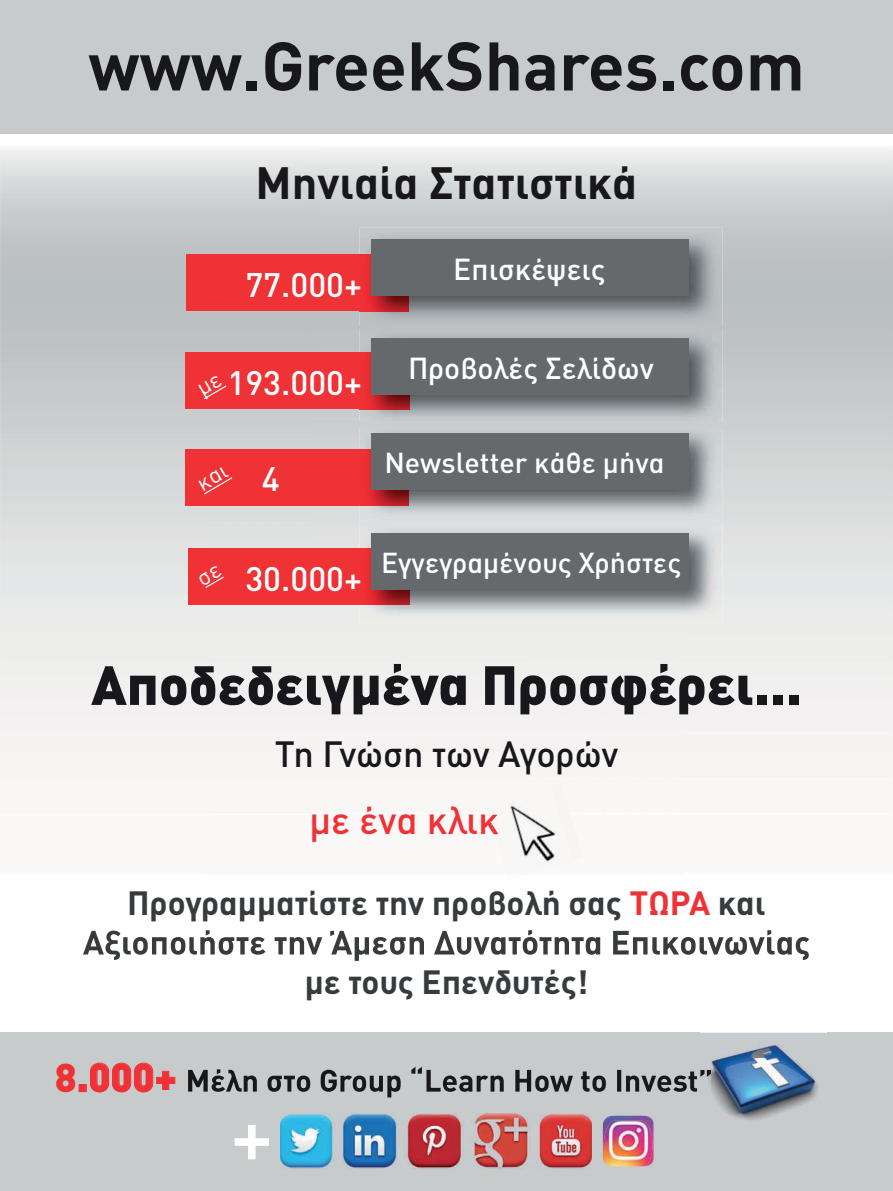
<style>
.page{position:relative;width:893px;height:1191px;background:#fff}
.page>*{position:absolute;margin:0;border:0;box-sizing:border-box;transform-origin:0 0}
.t1{font:500 79.95px "DIN Pro";color:#fff}
.t2{font:700 67.5px "DIN Pro";color:#18171c}
.t3{font:900 54.3px "DIN Pro";color:#18171c}
.t4{font:700 44.7px "DIN Pro";color:#18171c}
.t5{font:900 39.6px "DIN Pro";color:#ee3235}
.t6{font:500 38.4px "DIN Pro";color:#ee3235}
.t7{font:500 36px "DIN Pro";letter-spacing:-.01em;color:#18171c}
.t8{font:500 33.6px "DIN Pro";color:#fff}
.t9{font:700 33.15px "DIN Pro";color:#383b3e}
.t10{font:500 30px "DIN Pro";color:#fff}
.t11{font:500 28.5px "DIN Pro";color:#fff}
.s1{color:#ee3235}
</style>
<div class="page">
<img style="left:0;top:147px;width:315px;height:295px">
<img style="left:315px;top:228px;width:45px;height:321px">
<img style="left:0;top:442px;width:210px;height:337px">
<img style="left:210px;top:442px;width:106px;height:107px">
<div style="left:0;top:0;width:893px;height:134px;background:#c7cbcc"></div>
<div style="left:186px;top:255px;width:223px;height:56px;background:#ee3235"></div>
<img style="left:359px;top:227px;width:363px;height:99px">
<img style="left:359px;top:255px;width:50px;height:56px">
<div style="left:371px;top:239px;width:318px;height:56px;background:#65696c"></div>
<div style="left:185px;top:353px;width:225px;height:56px;background:#ee3235"></div>
<img style="left:359px;top:329px;width:363px;height:92px">
<img style="left:359px;top:353px;width:51px;height:56px">
<div style="left:371px;top:338px;width:318px;height:57px;background:#65696c"></div>
<div style="left:185px;top:449px;width:224px;height:56px;background:#ee3235"></div>
<img style="left:359px;top:428px;width:363px;height:95px">
<div style="left:359px;top:421px;width:363px;height:7px;background:#cacecf"></div>
<img style="left:359px;top:449px;width:50px;height:56px">
<div style="left:371px;top:433px;width:318px;height:57px;background:#65696c"></div>
<div style="left:188px;top:549px;width:221px;height:56px;background:#ee3235"></div>
<img style="left:360px;top:523px;width:362px;height:100px">
<img style="left:360px;top:521px;width:362px;height:2px">
<img style="left:360px;top:549px;width:49px;height:56px">
<div style="left:372px;top:533px;width:317px;height:56px;background:#65696c"></div>
<svg style="left:83px;top:930px;width:726px;height:31px"></svg>
<img style="left:485px;top:782px;width:98px;height:97px">
<img style="left:486px;top:806px;width:12px;height:36px">
<img style="left:489px;top:814px;width:9px;height:20px">
<div style="left:0;top:1032px;width:893px;height:158px;background:#c7cbcc"></div>
<svg style="left:79px;top:1062px;width:96px;height:30px"></svg>
<img style="left:700px;top:1032px;width:126px;height:88px">
<svg style="left:188px;top:1066px;width:523px;height:31px"></svg>
<svg style="left:610px;top:1166px;width:37px;height:1px"></svg>
<img style="left:604px;top:1120px;width:48px;height:46px">
<img style="left:280px;top:1114px;width:311px;height:55px">
<svg style="left:204px;top:385px;width:23px;height:15px"></svg>
<svg style="left:204px;top:477px;width:29px;height:18px"></svg>
<svg style="left:205px;top:576px;width:19px;height:12px"></svg>
<h2 class="t2" style="left:88px;top:28px;width:718px">www.GreekShares.com</h2>
<h3 class="t4" style="left:256px;top:158px;width:383px">Μηνιαία Στατιστικά</h3>
<p class="t8" style="left:245px;top:265px;width:118px">77.000+</p>
<p class="t8" style="left:227px;top:363px;width:136px">193.000+</p>
<p class="t8" style="left:262px;top:460px;width:19px">4</p>
<p class="t10" style="left:453px;top:252px;width:154px">Επισκέψεις</p>
<p class="t10" style="left:408px;top:351px;width:247px">Προβολές Σελίδων</p>
<p class="t11" style="left:384px;top:447px;width:282px">Newsletter κάθε μήνα</p>
<p class="t8" style="left:245px;top:559px;width:118px">30.000+</p>
<p class="t11" style="left:381px;top:546px;width:302px">Εγγεγραμένους Χρήστες</p>
<h3 class="t3" style="left:91px;top:654px;width:712px">Αποδεδειγμένα Προσφέρει...</h3>
<p class="t7" style="left:275px;top:734px;width:345px">Τη Γνώση των Αγορών</p>
<p class="t6" style="left:309px;top:798px;width:191px">με ένα κλικ</p>
<p class="t9" style="left:127px;top:883px;width:640px">Προγραμματίστε την προβολή σας <span class="s1">ΤΩΡΑ</span> και</p>
<p class="t5" style="left:55px;top:1054px;width:123px">8.000+</p>
<p class="t9" style="left:305px;top:963px;width:285px">με τους Επενδυτές!</p>
<h1 class="t1" style="left:230px;top:1089px;width:44px">+</h1>
</div>
